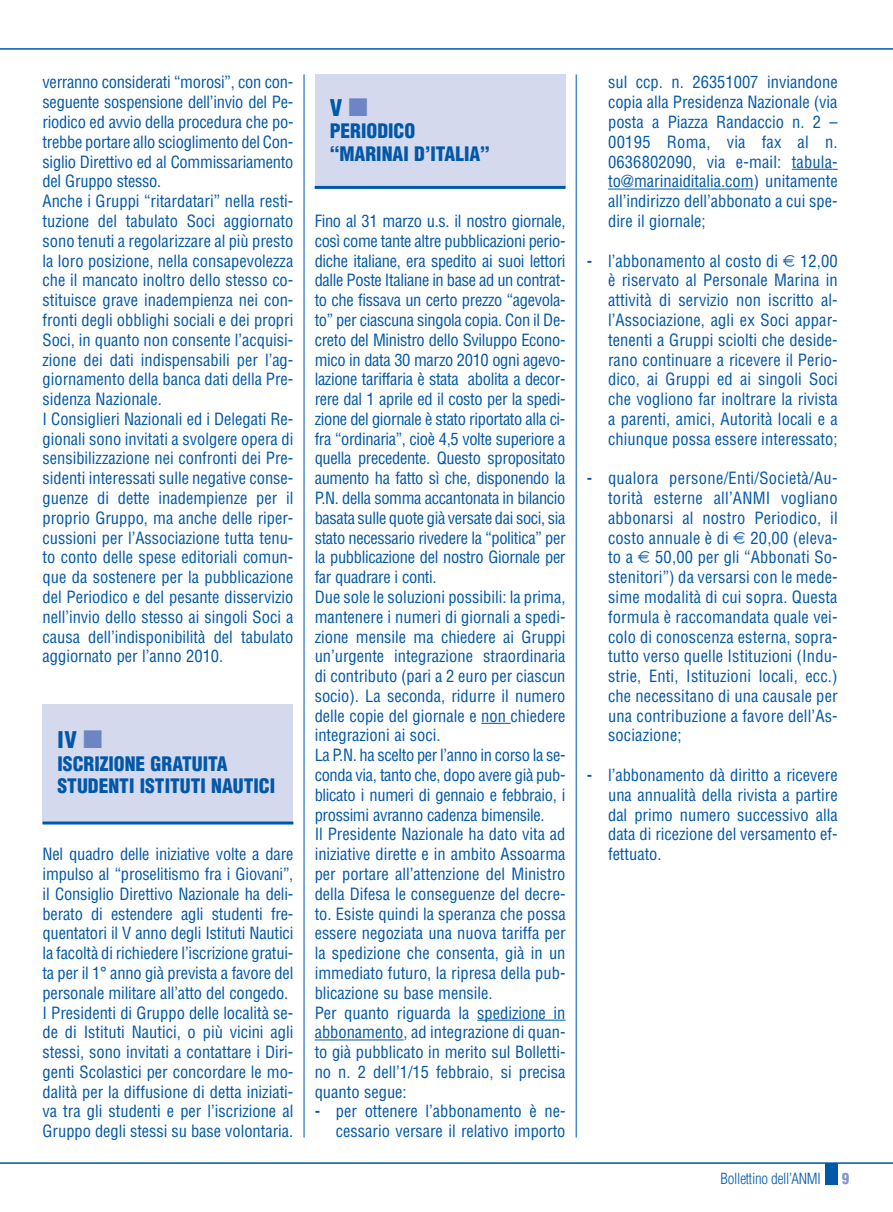
<style>
.page{position:relative;width:893px;height:1212px;background:#fff}
.page>*{position:absolute;margin:0;border:0;box-sizing:border-box;transform-origin:0 0}
.t1{font:900 condensed 22.5px "Helvetica";color:#0157a8}
.t2{font:900 condensed 19.5px/22.5px "Helvetica";color:#0157a8}
.t3{font:condensed 16.5px/19.8px "Helvetica";color:#0157a8;text-align:justify}
.t4{font:condensed 16.5px/19.8px "Helvetica";letter-spacing:-.02em;color:#0157a8}
.t5{font:300 condensed 15px "Helvetica";letter-spacing:-.02em;color:#0157a8}
.t6{font:900 condensed 15px "Helvetica";color:#8295cb}
.s1{color:#6d86c3}
.s2{font-weight:700}
.s3{font-family:"Euro Collection";font-stretch:normal}
</style>
<div class="page">
<hr style="left:0;top:48px;width:893px;height:2px;background:#0157a8">
<hr style="left:0;top:1162px;width:893px;height:2px;background:#0157a8">
<hr style="left:304px;top:74px;width:1px;height:1063px;background:#0157a8">
<hr style="left:576px;top:74px;width:1px;height:1063px;background:#0157a8">
<div style="left:825px;top:1163px;width:13px;height:21px;background:#0157a8"></div>
<hr style="left:481px;top:723px;width:30px;height:1px;background:#0157a8">
<hr style="left:477px;top:1020px;width:89px;height:1px;background:#0157a8">
<hr style="left:315px;top:1039px;width:89px;height:1px;background:#0157a8">
<hr style="left:792px;top:169px;width:40px;height:1px;background:#0157a8">
<hr style="left:608px;top:189px;width:146px;height:1px;background:#0157a8">
<div style="left:43px;top:704px;width:250px;height:119px;background:#d4d9ed"></div>
<hr style="left:43px;top:821px;width:250px;height:3px;background:#0157a8">
<div style="left:315px;top:74px;width:251px;height:113px;background:#d4d9ed"></div>
<hr style="left:315px;top:186px;width:251px;height:3px;background:#0157a8">
<p class="t3" style="left:43px;top:74px;width:253px;text-align:left">verranno considerati “morosi”, con con&shy;seguente sospensione dell’invio del Pe&shy;riodico ed avvio della procedura che po&shy;trebbe portare allo scioglimento del Con&shy;siglio Direttivo ed al Commissariamento del Gruppo stesso.<br>Anche i Gruppi “ritardatari” nella resti&shy;tuzione del tabulato Soci aggiornato sono tenuti a regolarizzare al più presto la loro posizione, nella consapevolezza che il mancato inoltro dello stesso co&shy;stituisce grave inadempienza nei con&shy;fronti degli obblighi sociali e dei propri Soci, in quanto non consente l’acquisi&shy;zione dei dati indispensabili per l’ag&shy;giornamento della banca dati della Pre&shy;sidenza Nazionale.<br>I Consiglieri Nazionali ed i Delegati Re&shy;gionali sono invitati a svolgere opera di sensibilizzazione nei confronti dei Pre&shy;sidenti interessati sulle negative conse&shy;guenze di dette inadempienze per il proprio Gruppo, ma anche delle riper&shy;cussioni per l’Associazione tutta tenu&shy;to conto delle spese editoriali comun&shy;que da sostenere per la pubblicazione del Periodico e del pesante disservizio nell’invio dello stesso ai singoli Soci a causa dell’indisponibilità del tabulato aggiornato per l’anno 2010.</p>
<h1 class="t1" style="left:58px;top:731px;width:47px">IV <span class="s1">■</span></h1>
<p class="t2" style="left:58px;top:754px;width:219px">ISCRIZIONE GRATUITA<br>STUDENTI ISTITUTI NAUTICI</p>
<p class="t3" style="left:43px;top:846px;width:252px;text-align:left">Nel quadro delle iniziative volte a dare impulso al “proselitismo fra i Giovani”, il Consiglio Direttivo Nazionale ha deli&shy;berato di estendere agli studenti fre&shy;quentatori il V anno degli Istituti Nautici la facoltà di richiedere l’iscrizione gratui&shy;ta per il 1° anno già prevista a favore del personale militare all’atto del congedo.<br>I Presidenti di Gruppo delle località se&shy;de di Istituti Nautici, o più vicini agli stessi, sono invitati a contattare i Diri&shy;genti Scolastici per concordare le mo&shy;dalità per la diffusione di detta iniziati&shy;va tra gli studenti e per l’iscrizione al Gruppo degli stessi su base volontaria.</p>
<h1 class="t1" style="left:330px;top:99px;width:40px">V <span class="s1">■</span></h1>
<p class="t2" style="left:330px;top:121px;width:162px">PERIODICO “MARINAI D’ITALIA”</p>
<p class="t4" style="left:315px;top:212px;width:252px">Fino al 31 marzo u.s. il nostro giornale, così come tante altre pubblicazioni perio&shy;diche italiane, era spedito ai suoi lettori dalle Poste Italiane in base ad un contrat&shy;to che fissava un certo prezzo “agevola&shy;to” per ciascuna singola copia. Con il De&shy;creto del Ministro dello Sviluppo Econo&shy;mico in data 30 marzo 2010 ogni agevo&shy;lazione tariffaria è stata abolita a decor&shy;rere dal 1 aprile ed il costo per la spedi&shy;zione del giornale è stato riportato alla ci&shy;fra “ordinaria”, cioè 4,5 volte superiore a quella precedente. Questo spropositato aumento ha fatto sì che, disponendo la P.N. della somma accantonata in bilancio basata sulle quote già versate dai soci, sia stato necessario rivedere la “politica” per la pubblicazione del nostro Giornale per far quadrare i conti.<br>Due sole le soluzioni possibili: la prima, mantenere i numeri di giornali a spedi&shy;zione mensile ma chiedere ai Gruppi un’urgente integrazione straordinaria di contributo (pari a 2 euro per ciascun socio). La seconda, ridurre il numero delle copie del giornale e non chiedere integrazioni ai soci.<br>La P.N. ha scelto per l’anno in corso la se&shy;conda via, tanto che, dopo avere già pub&shy;blicato i numeri di gennaio e febbraio, i prossimi avranno cadenza bimensile.<br>Il Presidente Nazionale ha dato vita ad iniziative dirette e in ambito Assoarma per portare all’attenzione del Ministro della Difesa le conseguenze del decre&shy;to. Esiste quindi la speranza che possa essere negoziata una nuova tariffa per la spedizione che consenta, già in un immediato futuro, la ripresa della pub&shy;blicazione su base mensile.<br>Per quanto riguarda la spedizione in abbonamento, ad integrazione di quan&shy;to già pubblicato in merito sul Bolletti&shy;no n. 2 dell’1/15 febbraio, si precisa quanto segue:</p>
<p class="t3" style="left:315px;top:1103px;width:252px;text-align:right"><span class="s2">-</span> per ottenere l’abbonamento è ne&shy;cessario versare il relativo importo</p>
<p class="t3" style="left:608px;top:74px;width:231px">sul ccp. n. 26351007 inviandone copia alla Presidenza Nazionale (via posta a Piazza Randaccio n. 2 – 00195 Roma, via fax al n.<br>0636802090, via e-mail: tabula&shy;to@marinaiditalia.com) unitamente all’indirizzo dell’abbonato a cui spe&shy;dire il giornale;</p>
<p class="t3" style="left:608px;top:252px;width:231px;text-indent:-21px"><span class="s2">-</span> l’abbonamento al costo di <span class="s3">E</span> 12,00 è riservato al Personale Marina in attività di servizio non iscritto al&shy;l’Associazione, agli ex Soci appar&shy;tenenti a Gruppi sciolti che deside&shy;rano continuare a ricevere il Perio&shy;dico, ai Gruppi ed ai singoli Soci che vogliono far inoltrare la rivista a parenti, amici, Autorità locali e a chiunque possa essere interessato;</p>
<p class="t3" style="left:608px;top:470px;width:231px;text-indent:-21px"><span class="s2">-</span> qualora persone/Enti/Società/Au&shy;torità esterne all’ANMI vogliano abbonarsi al nostro Periodico, il costo annuale è di <span class="s3">E</span> 20,00 (eleva&shy;to a <span class="s3">E</span> 50,00 per gli “Abbonati So&shy;stenitori”) da versarsi con le mede&shy;sime modalità di cui sopra. Questa formula è raccomandata quale vei&shy;colo di conoscenza esterna, sopra&shy;tutto verso quelle Istituzioni (Indu&shy;strie, Enti, Istituzioni locali, ecc.) che necessitano di una causale per una contribuzione a favore dell’As&shy;sociazione;</p>
<p class="t3" style="left:608px;top:766px;width:231px;text-indent:-21px"><span class="s2">-</span> l’abbonamento dà diritto a ricevere una annualità della rivista a partire dal primo numero successivo alla data di ricezione del versamento ef&shy;fettuato.</p>
<p class="t5" style="left:721px;top:1172px;width:102px">Bollettino dell’ANMI</p>
<p class="t6" style="left:842px;top:1173px;width:9px">9</p>
</div>
